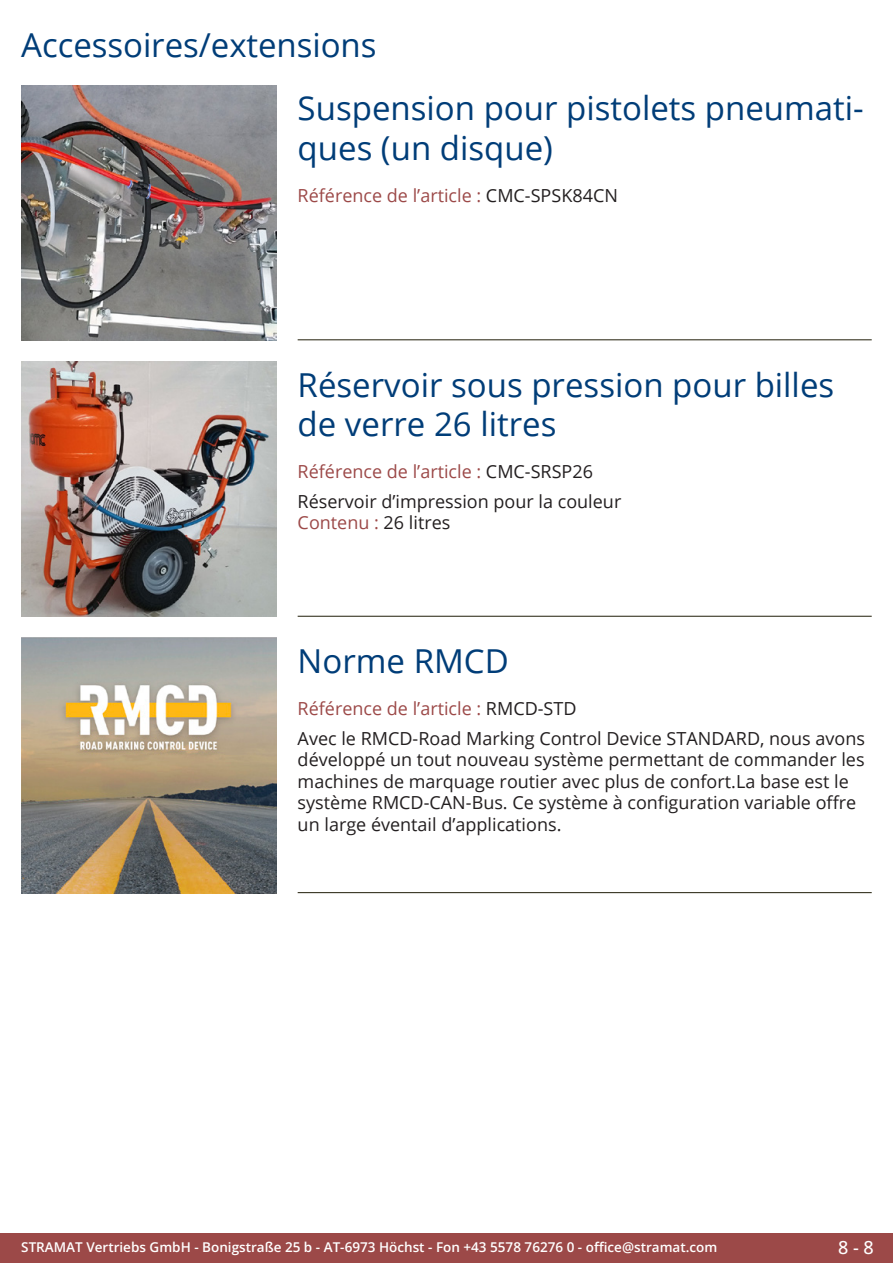
<style>
.page{position:relative;width:893px;height:1263px;background:#fff}
.page>*{position:absolute;margin:0;border:0;box-sizing:border-box;transform-origin:0 0}
.Produkttitel{font:33px/39.6px "Open Sans";color:#003d78}
.RastTitel{font:33px "Open Sans";color:#003d78}
.Beschreibung_Text{font:18px/21.6px "Open Sans";color:#231f20}
.TechDaten_Überschrif{font:18px "Open Sans";color:#9c4948}
.t1{font:500 18px "Open Sans";color:#fff}
.t2{font:600 13.5px "Open Sans";color:#fff}
.s1{color:#231f20}
.s2{color:#9c4948}
</style>
<div class="page">
<div style="left:0;top:1233px;width:893px;height:30px;background:#9c4948"></div>
<hr style="left:298px;top:340px;width:574px;height:1px;background:#201d08">
<hr style="left:298px;top:616px;width:574px;height:1px;background:#201d08">
<hr style="left:298px;top:892px;width:574px;height:1px;background:#201d08">
<img style="left:21px;top:85px;width:255px;height:255px">
<img style="left:21px;top:361px;width:255px;height:256px">
<img style="left:21px;top:638px;width:255px;height:255px">
<p class="RastTitel" style="left:21px;top:22px;width:357px">Accessoires/extensions</p>
<p class="Produkttitel" style="left:298px;top:88px;width:565px">Suspension pour pistolets pneumati&shy;ques (un disque)</p>
<p class="TechDaten_Überschrif" style="left:298px;top:183px;width:322px">Référence de l’article : <span class="s1">CMC-SPSK84CN</span></p>
<p class="Produkttitel" style="left:298px;top:364px;width:538px">Réservoir sous pression pour billes de verre 26 litres</p>
<p class="TechDaten_Überschrif" style="left:298px;top:459px;width:297px">Référence de l’article : <span class="s1">CMC-SRSP26</span></p>
<p class="Beschreibung_Text" style="left:298px;top:490px;width:325px">Réservoir d’impression pour la couleur<br><span class="s2">Contenu :</span> 26 litres</p>
<p class="Produkttitel" style="left:298px;top:640px;width:213px">Norme RMCD</p>
<p class="TechDaten_Überschrif" style="left:298px;top:696px;width:280px">Référence de l’article : <span class="s1">RMCD-STD</span></p>
<p class="Beschreibung_Text" style="left:298px;top:727px;width:569px">Avec le RMCD-Road Marking Control Device STANDARD, nous avons développé un tout nouveau système permettant de commander les machines de marquage routier avec plus de confort.La base est le système RMCD-CAN-Bus. Ce système à configuration variable offre un large éventail d’applications.</p>
<p class="t2" style="left:21px;top:1238px;width:698px">STRAMAT Vertriebs GmbH - Bonigstraße 25 b - AT-6973 Höchst - Fon +43 5578 76276 0 - office@stramat.com</p>
<p class="t1" style="left:838px;top:1234px;width:37px">8 - 8</p>
</div>
